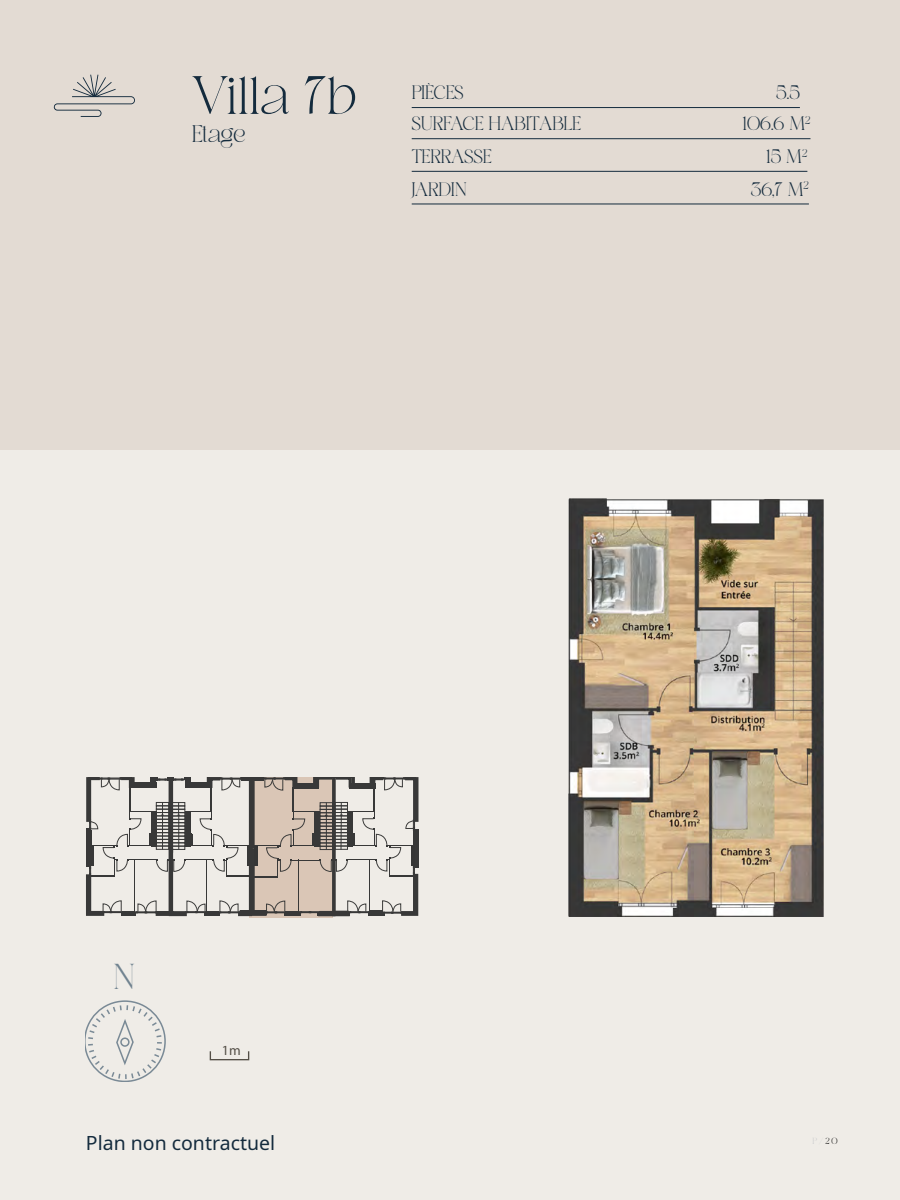
<style>
.page{position:relative;width:900px;height:1200px;background:#efece7}
.page>*{position:absolute;margin:0;border:0;box-sizing:border-box;transform-origin:0 0}
.t1{font:54px "Careny";color:#142b3d}
.t2{font:36px "Careny";color:#718390}
.t3{font:24px "Careny";color:#142b3d}
.t4{font:19.5px "Careny";color:#142b3d}
.t5{font:19.5px "Noto Sans";color:#142b3d}
.t6{font:13.95px "Myriad Pro";color:#544f47}
.t7{font:9px "Careny";color:#c7c8ca}
.s1{color:#000}
</style>
<div class="page">
<div style="left:0;top:0;width:900px;height:450px;background:#e3dbd3"></div>
<svg style="left:86px;top:777px;width:332px;height:140px"></svg>
<img style="left:568px;top:498px;width:255px;height:418px">
<div style="left:565px;top:495px;width:260px;height:427px;border:1px solid #efece7"></div>
<svg style="left:85px;top:1001px;width:81px;height:81px"></svg>
<div style="left:210px;top:1051px;width:39px;height:9px;border:1px solid #544f47"></div>
<hr style="left:412px;top:107px;width:388px;height:1px;background:#142b3d">
<hr style="left:412px;top:138px;width:398px;height:1px;background:#142b3d">
<hr style="left:412px;top:171px;width:395px;height:1px;background:#142b3d">
<hr style="left:412px;top:204px;width:397px;height:1px;background:#142b3d">
<svg style="left:53px;top:75px;width:82px;height:42px"></svg>
<h1 class="t1" style="left:192px;top:69px;width:166px">Villa 7b</h1>
<p class="t3" style="left:192px;top:122px;width:55px">Etage</p>
<p class="t4" style="left:412px;top:83px;width:53px">PIÈCES</p>
<p class="t4" style="left:776px;top:83px;width:25px">5.5</p>
<p class="t4" style="left:412px;top:114px;width:171px">SURFACE HABITABLE</p>
<p class="t4" style="left:743px;top:114px;width:69px">106.6 M<sup>2</sup></p>
<p class="t4" style="left:412px;top:147px;width:81px">TERRASSE</p>
<p class="t4" style="left:766px;top:147px;width:43px">15 M<sup>2</sup></p>
<p class="t4" style="left:412px;top:180px;width:57px">JARDIN</p>
<p class="t4" style="left:751px;top:180px;width:60px">36,7 M<sup>2</sup></p>
<h2 class="t2" style="left:113px;top:959px;width:23px">N</h2>
<p class="t6" style="left:222px;top:1041px;width:20px">1m</p>
<p class="t5" style="left:86px;top:1129px;width:191px">Plan non contractuel</p>
<p class="t7" style="left:812px;top:1137px;width:27px">P/<span class="s1">20</span></p>
</div>
